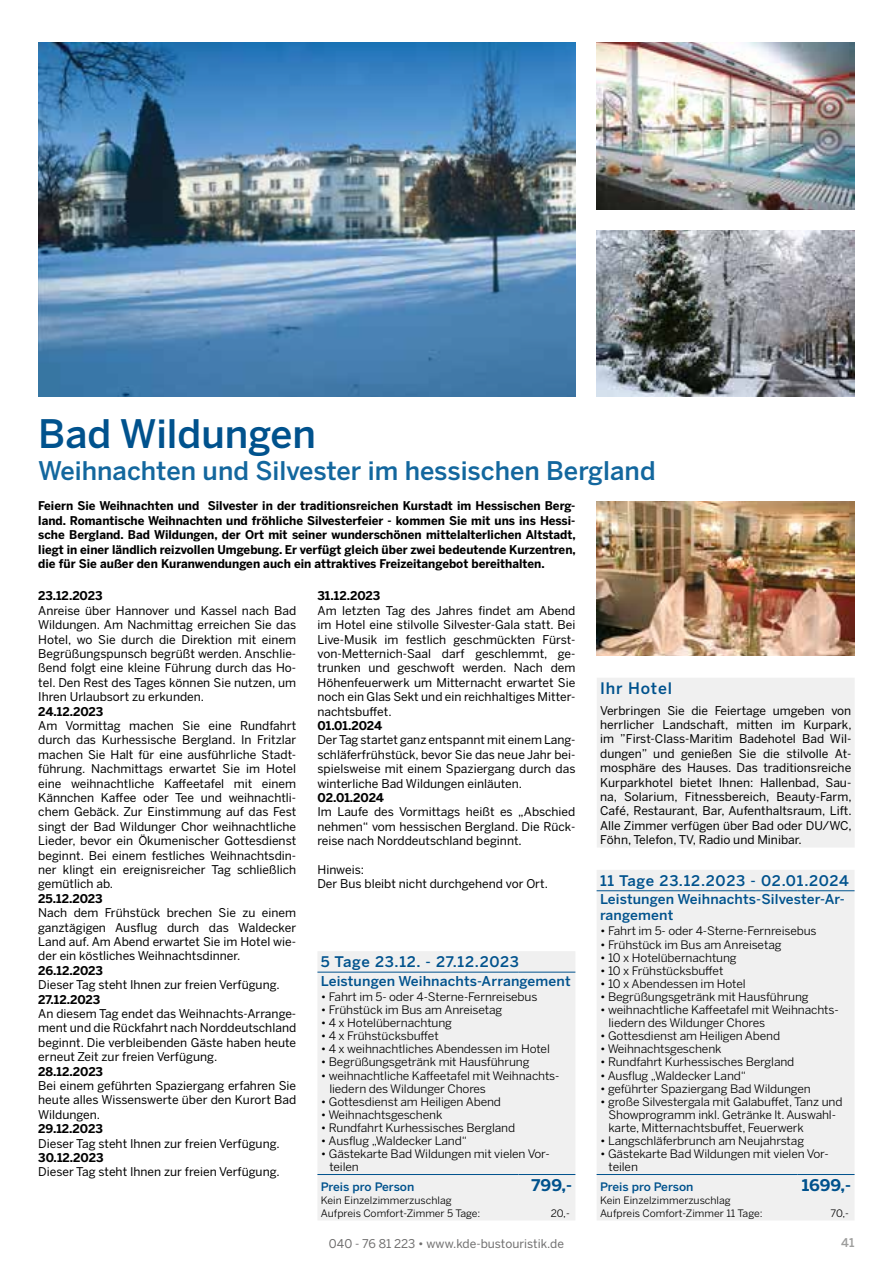
<style>
.page{position:relative;width:893px;height:1263px;background:#fff}
.page>*{position:absolute;margin:0;border:0;box-sizing:border-box;transform-origin:0 0}
.t1{font:500 39px "Benton Sans";color:#00528d}
.t2{font:500 25.5px "Benton Sans";color:#13679e}
.t3{font:700 16.05px "Benton Sans";color:#00528d}
.t4{font:500 15.75px "Benton Sans";letter-spacing:.05em;color:#00528d}
.t5{font:500 14.55px "Benton Sans";letter-spacing:.04em;color:#00528d}
.t6{font:500 13.5px/16.2px "Benton Sans";letter-spacing:.01em;color:#00528d}
.t7{font:12px/14.4px "Benton Sans";color:#000;text-align:justify}
.t8{font:700 12px/14.4px "Benton Sans";color:#000;text-align:justify}
.t9{font:12px "Benton Sans";color:#706f6f}
.t10{font:500 12px "Benton Sans";color:#9d9d9c}
.t11{font:11.7px/13px "Benton Sans";letter-spacing:-.01em;color:#000}
.t12{font:500 11.7px "Benton Sans";letter-spacing:-.005em;color:#00528d}
.t13{font:10.2px/12.9px "Benton Sans";color:#000}
</style>
<div class="page">
<div style="left:317px;top:951px;width:258px;height:269px;background:#f0f0f0"></div>
<hr style="left:317px;top:972px;width:202px;height:1px;background:#00528d">
<hr style="left:519px;top:972px;width:56px;height:1px;background:#00528d">
<hr style="left:317px;top:1174px;width:202px;height:1px;background:#00528d">
<hr style="left:519px;top:1174px;width:56px;height:1px;background:#00528d">
<div style="left:597px;top:870px;width:258px;height:350px;background:#f0f0f0"></div>
<hr style="left:597px;top:890px;width:201px;height:1px;background:#00528d">
<hr style="left:798px;top:890px;width:57px;height:1px;background:#00528d">
<hr style="left:597px;top:1174px;width:201px;height:1px;background:#00528d">
<hr style="left:798px;top:1174px;width:57px;height:1px;background:#00528d">
<div style="left:597px;top:678px;width:258px;height:169px;background:#f0f0f0"></div>
<img style="left:38px;top:43px;width:537px;height:354px">
<img style="left:597px;top:43px;width:258px;height:166px">
<img style="left:597px;top:230px;width:258px;height:167px">
<img style="left:597px;top:502px;width:258px;height:154px">
<h1 class="t1" style="left:38px;top:410px;width:279px">Bad Wildungen</h1>
<h2 class="t2" style="left:38px;top:456px;width:619px">Weihnachten und Silvester im hessischen Bergland</h2>
<p class="t8" style="left:38px;top:499px;width:539px">Feiern Sie Weihnachten und Silvester in der traditionsreichen Kurstadt im Hessischen Berg&shy;land. Romantische Weihnachten und fröhliche Silvesterfeier - kommen Sie mit uns ins Hessi&shy;sche Bergland. Bad Wildungen, der Ort mit seiner wunderschönen mittelalterlichen Altstadt, liegt in einer ländlich reizvollen Umgebung. Er verfügt gleich über zwei bedeutende Kurzentren, die für Sie außer den Kuranwendungen auch ein attraktives Freizeitangebot bereithalten.</p>
<p class="t8" style="left:38px;top:589px;width:66px">23.12.2023</p>
<p class="t7" style="left:38px;top:603px;width:259px">Anreise über Hannover und Kassel nach Bad Wildungen. Am Nachmittag erreichen Sie das Hotel, wo Sie durch die Direktion mit einem Begrüßungspunsch begrüßt werden. Anschlie&shy;ßend folgt eine kleine Führung durch das Ho&shy;tel. Den Rest des Tages können Sie nutzen, um Ihren Urlaubsort zu erkunden.</p>
<p class="t8" style="left:38px;top:704px;width:67px">24.12.2023</p>
<p class="t7" style="left:38px;top:718px;width:259px">Am Vormittag machen Sie eine Rundfahrt durch das Kurhessische Bergland. In Fritzlar machen Sie Halt für eine ausführliche Stadt&shy;führung. Nachmittags erwartet Sie im Hotel eine weihnachtliche Kaffeetafel mit einem Kännchen Kaffee oder Tee und weihnachtli&shy;chem Gebäck. Zur Einstimmung auf das Fest singt der Bad Wildunger Chor weihnachtliche Lieder, bevor ein Ökumenischer Gottesdienst beginnt. Bei einem festliches Weihnachtsdin&shy;ner klingt ein ereignisreicher Tag schließlich gemütlich ab.</p>
<p class="t8" style="left:38px;top:891px;width:66px">25.12.2023</p>
<p class="t7" style="left:38px;top:905px;width:259px">Nach dem Frühstück brechen Sie zu einem ganztägigen Ausflug durch das Waldecker Land auf. Am Abend erwartet Sie im Hotel wie&shy;der ein köstliches Weihnachtsdinner.</p>
<p class="t8" style="left:38px;top:963px;width:66px">26.12.2023</p>
<p class="t7" style="left:38px;top:977px;width:243px">Dieser Tag steht Ihnen zur freien Verfügung.</p>
<p class="t8" style="left:38px;top:992px;width:64px">27.12.2023</p>
<p class="t7" style="left:38px;top:1006px;width:259px">An diesem Tag endet das Weihnachts-Arrange&shy;ment und die Rückfahrt nach Norddeutschland beginnt. Die verbleibenden Gäste haben heute erneut Zeit zur freien Verfügung.</p>
<p class="t8" style="left:38px;top:1064px;width:66px">28.12.2023</p>
<p class="t7" style="left:38px;top:1078px;width:259px">Bei einem geführten Spaziergang erfahren Sie heute alles Wissenswerte über den Kurort Bad Wildungen.</p>
<p class="t8" style="left:38px;top:1121px;width:66px">29.12.2023</p>
<p class="t7" style="left:38px;top:1136px;width:243px">Dieser Tag steht Ihnen zur freien Verfügung.</p>
<p class="t8" style="left:38px;top:1150px;width:67px">30.12.2023</p>
<p class="t7" style="left:38px;top:1165px;width:243px">Dieser Tag steht Ihnen zur freien Verfügung.</p>
<p class="t8" style="left:317px;top:589px;width:64px">31.12.2023</p>
<p class="t7" style="left:317px;top:603px;width:259px">Am letzten Tag des Jahres findet am Abend im Hotel eine stilvolle Silvester-Gala statt. Bei Live-Musik im festlich geschmückten Fürst&shy;von-Metternich-Saal darf geschlemmt, ge&shy;trunken und geschwoft werden. Nach dem Höhenfeuerwerk um Mitternacht erwartet Sie noch ein Glas Sekt und ein reichhaltiges Mitter&shy;nachtsbuffet.</p>
<p class="t8" style="left:317px;top:718px;width:66px">01.01.2024</p>
<p class="t7" style="left:317px;top:733px;width:259px">Der Tag startet ganz entspannt mit einem Lang&shy;schläferfrühstück, bevor Sie das neue Jahr bei&shy;spielsweise mit einem Spaziergang durch das winterliche Bad Wildungen einläuten.</p>
<p class="t8" style="left:317px;top:790px;width:68px">02.01.2024</p>
<p class="t7" style="left:317px;top:805px;width:259px">Im Laufe des Vormittags heißt es „Abschied nehmen“ vom hessischen Bergland. Die Rück&shy;reise nach Norddeutschland beginnt.</p>
<p class="t7" style="left:317px;top:862px;width:232px">Hinweis:<br>Der Bus bleibt nicht durchgehend vor Ort.</p>
<p class="t5" style="left:321px;top:953px;width:200px">5 Tage 23.12. - 27.12.2023</p>
<p class="t6" style="left:321px;top:972px;width:251px">Leistungen Weihnachts-Arrangement</p>
<p class="t11" style="left:321px;top:990px;width:218px">• Fahrt im 5- oder 4-Sterne-Fernreisebus</p>
<p class="t11" style="left:321px;top:1003px;width:183px">• Frühstück im Bus am Anreisetag</p>
<p class="t11" style="left:321px;top:1016px;width:133px">• 4 x Hotelübernachtung</p>
<p class="t11" style="left:321px;top:1029px;width:119px">• 4 x Frühstücksbuffet</p>
<p class="t11" style="left:321px;top:1042px;width:231px">• 4 x weihnachtliches Abendessen im Hotel</p>
<p class="t11" style="left:321px;top:1055px;width:210px">• Begrüßungsgetränk mit Hausführung</p>
<p class="t11" style="left:329px;top:1068px;width:232px;text-indent:-9px">• weihnachtliche Kaffeetafel mit Weihnachts&shy;liedern des Wildunger Chores</p>
<p class="t11" style="left:321px;top:1095px;width:182px">• Gottesdienst am Heiligen Abend</p>
<p class="t11" style="left:321px;top:1108px;width:123px">• Weihnachtsgeschenk</p>
<p class="t11" style="left:321px;top:1121px;width:196px">• Rundfahrt Kurhessisches Bergland</p>
<p class="t11" style="left:321px;top:1134px;width:148px">• Ausflug „Waldecker Land“</p>
<p class="t11" style="left:329px;top:1147px;width:222px;text-indent:-9px">• Gästekarte Bad Wildungen mit vielen Vor&shy;teilen</p>
<p class="t12" style="left:321px;top:1180px;width:95px">Preis pro Person</p>
<h3 class="t3" style="left:532px;top:1176px;width:42px">799,-</h3>
<p class="t13" style="left:321px;top:1194px;width:161px">Kein Einzelzimmerzuschlag<br>Aufpreis Comfort-Zimmer 5 Tage:</p>
<p class="t13" style="left:551px;top:1207px;width:21px">20,-</p>
<p class="t9" style="left:329px;top:1236px;width:236px">040 - 76 81 223 • www.kde-bustouristik.de</p>
<h3 class="t4" style="left:600px;top:679px;width:73px">Ihr Hotel</h3>
<p class="t7" style="left:600px;top:703px;width:253px">Verbringen Sie die Feiertage umgeben von herrlicher Landschaft, mitten im Kurpark, im ”First-Class-Maritim Badehotel Bad Wil&shy;dungen” und genießen Sie die stilvolle At&shy;mosphäre des Hauses. Das traditionsreiche Kurparkhotel bietet Ihnen: Hallenbad, Sau&shy;na, Solarium, Fitnessbereich, Beauty-Farm, Café, Restaurant, Bar, Aufenthaltsraum, Lift.<br>Alle Zimmer verfügen über Bad oder DU/WC, Föhn, Telefon, TV, Radio und Minibar.</p>
<p class="t5" style="left:600px;top:872px;width:250px">11 Tage 23.12.2023 - 02.01.2024</p>
<p class="t6" style="left:600px;top:891px;width:246px">Leistungen Weihnachts-Silvester-Ar&shy;rangement</p>
<p class="t11" style="left:600px;top:924px;width:218px">• Fahrt im 5- oder 4-Sterne-Fernreisebus</p>
<p class="t11" style="left:600px;top:938px;width:183px">• Frühstück im Bus am Anreisetag</p>
<p class="t11" style="left:600px;top:951px;width:138px">• 10 x Hotelübernachtung</p>
<p class="t11" style="left:600px;top:964px;width:125px">• 10 x Frühstücksbuffet</p>
<p class="t11" style="left:600px;top:977px;width:147px">• 10 x Abendessen im Hotel</p>
<p class="t11" style="left:600px;top:990px;width:210px">• Begrüßungsgetränk mit Hausführung</p>
<p class="t11" style="left:608px;top:1003px;width:232px;text-indent:-9px">• weihnachtliche Kaffeetafel mit Weihnachts&shy;liedern des Wildunger Chores</p>
<p class="t11" style="left:600px;top:1029px;width:182px">• Gottesdienst am Heiligen Abend</p>
<p class="t11" style="left:600px;top:1042px;width:123px">• Weihnachtsgeschenk</p>
<p class="t11" style="left:600px;top:1055px;width:196px">• Rundfahrt Kurhessisches Bergland</p>
<p class="t11" style="left:600px;top:1068px;width:148px">• Ausflug „Waldecker Land“</p>
<p class="t11" style="left:600px;top:1082px;width:212px">• geführter Spaziergang Bad Wildungen</p>
<p class="t11" style="left:608px;top:1095px;width:235px;text-indent:-9px">• große Silvestergala mit Galabuffet, Tanz und<br>Showprogramm inkl. Getränke lt. Auswahl&shy;karte, Mitternachtsbuffet, Feuerwerk</p>
<p class="t11" style="left:600px;top:1134px;width:206px">• Langschläferbrunch am Neujahrstag</p>
<p class="t11" style="left:608px;top:1147px;width:222px;text-indent:-9px">• Gästekarte Bad Wildungen mit vielen Vor&shy;teilen</p>
<p class="t12" style="left:600px;top:1180px;width:95px">Preis pro Person</p>
<h3 class="t3" style="left:802px;top:1176px;width:51px">1699,-</h3>
<p class="t13" style="left:600px;top:1194px;width:164px">Kein Einzelzimmerzuschlag<br>Aufpreis Comfort-Zimmer 11 Tage:</p>
<p class="t13" style="left:830px;top:1207px;width:20px">70,-</p>
<p class="t10" style="left:841px;top:1236px;width:15px">41</p>
</div>
